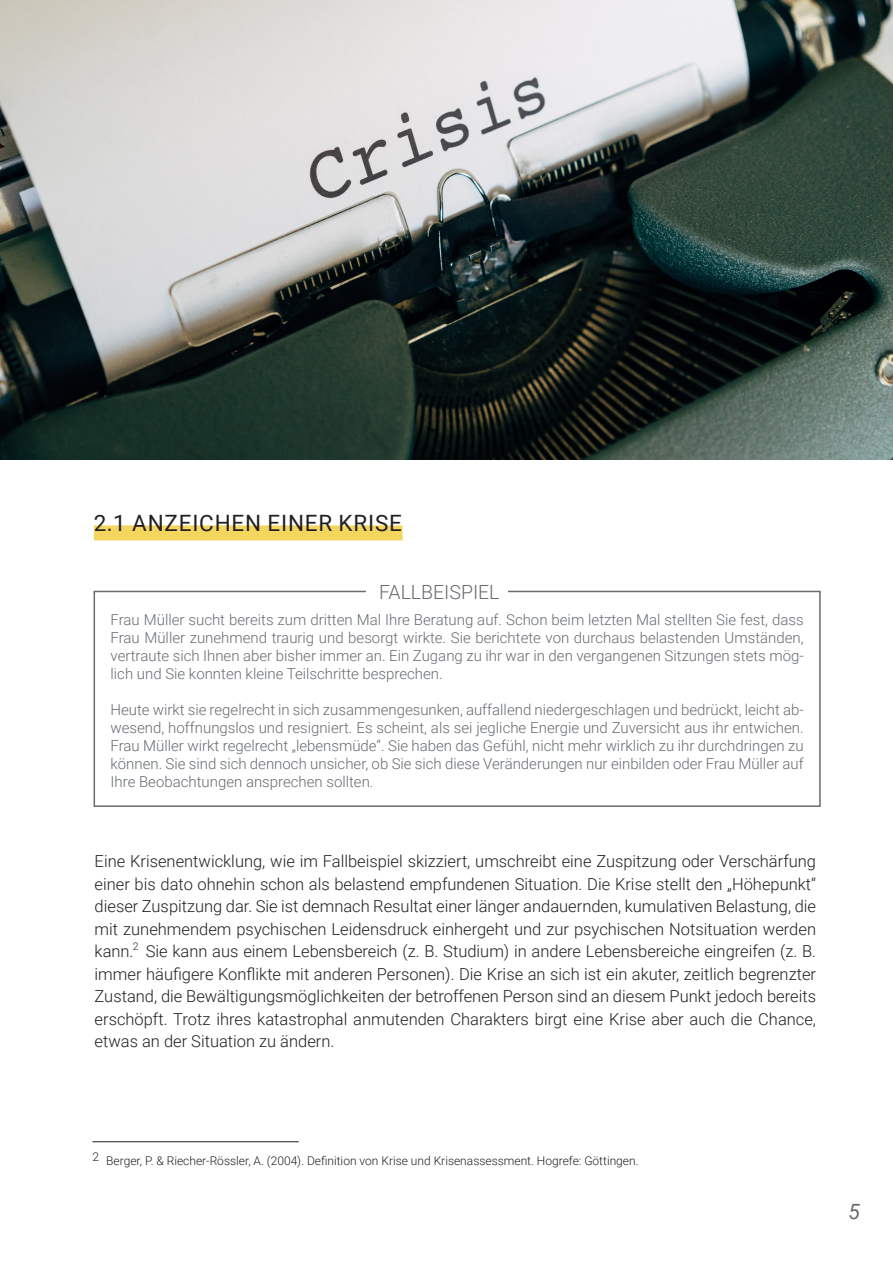
<style>
.page{position:relative;width:893px;height:1263px;background:#fff}
.page>*{position:absolute;margin:0;border:0;box-sizing:border-box;transform-origin:0 0}
.Überschrift{font:22.5px "Roboto";letter-spacing:.035em;color:#231f20}
.H1_-_Struktur{font:italic 21px "Roboto";color:#666b70}
.t1{font:300 19.5px "Roboto";color:#666b70}
.t2{font:300 16.5px/22.5px "Roboto";color:#231f20;text-align:justify}
.t3{font:300 15px/18px "Roboto";color:#666b70;text-align:justify}
.t4{font:300 12px "Roboto";color:#231f20}
.t5{font:300 10.5px "Roboto";color:#231f20}
</style>
<div class="page">
<div style="left:94px;top:591px;width:727px;height:216px;border:2px solid #666b70"></div>
<div style="left:366px;top:578px;width:141px;height:25px;background:#fff"></div>
<div style="left:94px;top:525px;width:308px;height:15px;background:#f4d55d"></div>
<hr style="left:92px;top:1141px;width:207px;height:1px;background:#231f20">
<img style="left:0;top:0;width:893px;height:459px">
<p class="Überschrift" style="left:94px;top:508px;width:310px">2.1 ANZEICHEN EINER KRISE</p>
<p class="t1" style="left:379px;top:578px;width:122px">FALLBEISPIEL</p>
<p class="t3" style="left:111px;top:610px;width:695px">Frau Müller sucht bereits zum dritten Mal Ihre Beratung auf. Schon beim letzten Mal stellten Sie fest, dass Frau Müller zunehmend traurig und besorgt wirkte. Sie berichtete von durchaus belastenden Umständen, vertraute sich Ihnen aber bisher immer an. Ein Zugang zu ihr war in den vergangenen Sitzungen stets mög&shy;lich und Sie konnten kleine Teilschritte besprechen.</p>
<p class="t3" style="left:111px;top:700px;width:695px">Heute wirkt sie regelrecht in sich zusammengesunken, auffallend niedergeschlagen und bedrückt, leicht ab&shy;wesend, hoffnungslos und resigniert. Es scheint, als sei jegliche Energie und Zuversicht aus ihr entwichen.<br>Frau Müller wirkt regelrecht „lebensmüde“. Sie haben das Gefühl, nicht mehr wirklich zu ihr durchdringen zu können. Sie sind sich dennoch unsicher, ob Sie sich diese Veränderungen nur einbilden oder Frau Müller auf Ihre Beobachtungen ansprechen sollten.</p>
<p class="t2" style="left:95px;top:849px;width:723px">Eine Krisenentwicklung, wie im Fallbeispiel skizziert, umschreibt eine Zuspitzung oder Verschärfung einer bis dato ohnehin schon als belastend empfundenen Situation. Die Krise stellt den „Höhepunkt“ dieser Zuspitzung dar. Sie ist demnach Resultat einer länger andauernden, kumulativen Belastung, die mit zunehmendem psychischen Leidensdruck einhergeht und zur psychischen Notsituation werden kann. Sie kann aus einem Lebensbereich (z. B. Studium) in andere Lebensbereiche eingreifen (z. B. immer häufigere Konflikte mit anderen Personen). Die Krise an sich ist ein akuter, zeitlich begrenzter Zustand, die Bewältigungsmöglichkeiten der betroffenen Person sind an diesem Punkt jedoch bereits erschöpft. Trotz ihres katastrophal anmutenden Charakters birgt eine Krise aber auch die Chance, etwas an der Situation zu ändern.</p>
<p class="t5" style="left:133px;top:939px;width:7px">2</p>
<p class="t4" style="left:92px;top:1148px;width:8px">2</p>
<p class="t4" style="left:106px;top:1152px;width:534px">Berger, P. &amp; Riecher-Rössler, A. (2004). Definition von Krise und Krisenassessment. Hogrefe: Göttingen.</p>
<p class="H1_-_Struktur" style="left:848px;top:1197px;width:13px">5</p>
</div>
